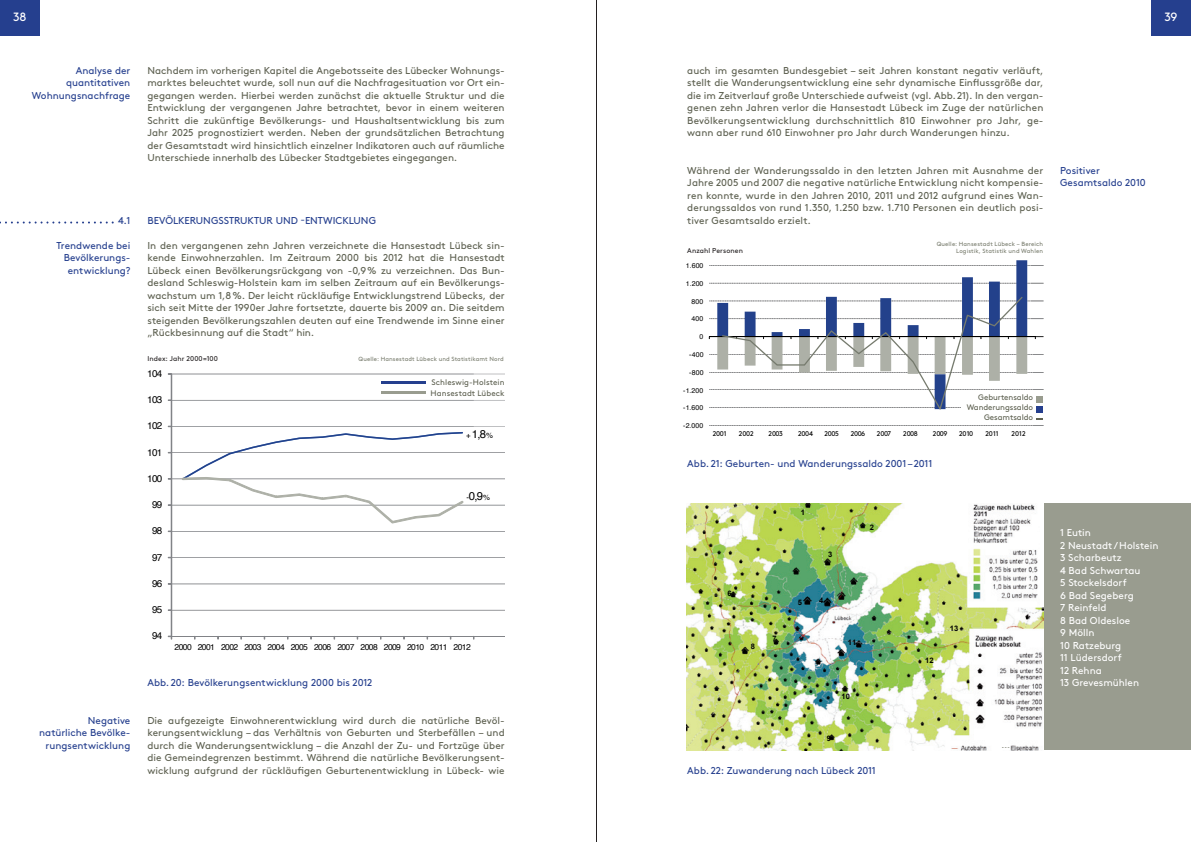
<style>
.page{position:relative;width:1191px;height:842px;background:#fff}
.page>*{position:absolute;margin:0;border:0;box-sizing:border-box;transform-origin:0 0}
.t1{font:12px "Brown Std";color:#fff}
.t2{font:11.3px "Helvetica";letter-spacing:-.04em;color:#000}
.t3{font:10px/12.5px "Brown Std";color:#5d6050;text-align:justify}
.t4{font:10px/12.5px "Brown Std";color:#253f8e;text-align:right}
.t5{font:10px/12.5px "Brown Std";color:#fff}
.t6{font:9.8px "Helvetica";letter-spacing:-.065em;color:#000}
.t7{font:8.5px "Helvetica";letter-spacing:-.07em;color:#000}
.t8{font:8px/10px "Brown Std";letter-spacing:-.005em;color:#5d6050;text-align:right}
.t9{font:700 7.6px "Arial";letter-spacing:.025em;color:#000}
.t10{font:7px "Helvetica";letter-spacing:.01em;color:#000}
.t11{font:7px "Brown Std";letter-spacing:.015em;color:#231f20}
.t12{font:6.9px "Brown Std";letter-spacing:-.005em;color:#000}
.t13{font:6px "Brown Std";letter-spacing:.02em;color:#777b6c}
.s1{font-size:7.8px}
</style>
<div class="page">
<div style="left:0;top:0;width:40px;height:36px;background:#253f8e"></div>
<div style="left:1151px;top:0;width:40px;height:36px;background:#253f8e"></div>
<hr style="left:596px;top:0;width:1px;height:842px;background:#231f20">
<svg style="left:709px;top:265px;width:334px;height:161px"></svg>
<svg style="left:717px;top:260px;width:310px;height:37px"></svg>
<svg style="left:1033px;top:419px;width:10px;height:4px"></svg>
<div style="left:961px;top:394px;width:72px;height:30px;background:#fff"></div>
<svg style="left:709px;top:297px;width:334px;height:122px"></svg>
<svg style="left:0;top:222px;width:114px;height:2px"></svg>
<hr style="left:171px;top:610px;width:334px;height:1px;background:#818387">
<hr style="left:171px;top:584px;width:334px;height:1px;background:#818387">
<hr style="left:171px;top:557px;width:334px;height:1px;background:#818387">
<hr style="left:171px;top:531px;width:334px;height:1px;background:#818387">
<hr style="left:171px;top:505px;width:334px;height:1px;background:#818387">
<hr style="left:171px;top:479px;width:334px;height:1px;background:#818387">
<hr style="left:171px;top:452px;width:334px;height:1px;background:#818387">
<hr style="left:171px;top:426px;width:334px;height:1px;background:#818387">
<hr style="left:171px;top:400px;width:334px;height:1px;background:#818387">
<hr style="left:171px;top:374px;width:334px;height:1px;background:#818387">
<div style="left:171px;top:374px;width:1px;height:262px;border:1px solid #818387"></div>
<hr style="left:171px;top:636px;width:334px;height:1px;background:#818387">
<svg style="left:182px;top:432px;width:281px;height:91px"></svg>
<hr style="left:381px;top:381px;width:45px;height:2px;background:#253f8e">
<hr style="left:381px;top:392px;width:45px;height:2px;background:#999c8f">
<img style="left:686px;top:504px;width:357px;height:246px">
<div style="left:1040px;top:504px;width:7px;height:103px;background:#fff"></div>
<svg style="left:995px;top:744px;width:15px;height:5px"></svg>
<div style="left:1043px;top:504px;width:148px;height:246px;background:#999c8f"></div>
<p class="t1" style="left:13px;top:10px;width:15px">38</p>
<p class="t1" style="left:1164px;top:10px;width:15px">39</p>
<p class="t4" style="left:32px;top:64px;width:100px">Analyse der quantitativen<br>Wohnungsnachfrage</p>
<p class="t3" style="left:147px;top:64px;width:359px">Nachdem im vorherigen Kapitel die Angebotsseite des Lübecker Wohnungs&shy;marktes beleuchtet wurde, soll nun auf die Nachfragesituation vor Ort ein&shy;gegangen werden. Hierbei werden zunächst die aktuelle Struktur und die Entwicklung der vergangenen Jahre betrachtet, bevor in einem weiteren Schritt die zukünftige Bevölkerungs- und Haushaltsentwicklung bis zum Jahr 2025 prognostiziert werden. Neben der grundsätzlichen Betrachtung der Gesamtstadt wird hinsichtlich einzelner Indikatoren auch auf räumliche Unterschiede innerhalb des Lübecker Stadtgebietes eingegangen.</p>
<p class="t4" style="left:118px;top:214px;width:14px">4.1</p>
<p class="t4" style="left:56px;top:239px;width:75px">Trendwende bei<br>Bevölkerungs&shy;entwicklung?</p>
<p class="t4" style="left:39px;top:714px;width:93px">Negative natürliche Bevölke&shy;rungsentwicklung</p>
<p class="t4" style="left:147px;top:214px;width:230px">BEVöLKERUNGSSTRUKTUR UND -ENTWICKLUNG</p>
<p class="t3" style="left:147px;top:239px;width:359px">In den vergangenen zehn Jahren verzeichnete die Hansestadt Lübeck sin&shy;kende Einwohnerzahlen. Im Zeitraum 2000 bis 2012 hat die Hansestadt Lübeck einen Bevölkerungsrückgang von -0,9% zu verzeichnen. Das Bun&shy;desland Schleswig-Holstein kam im selben Zeitraum auf ein Bevölkerungs&shy;wachstum um 1,8 %. Der leicht rückläufige Entwicklungstrend Lübecks, der sich seit Mitte der 1990er Jahre fortsetzte, dauerte bis 2009 an. Die seitdem steigenden Bevölkerungszahlen deuten auf eine Trendwende im Sinne einer „Rückbesinnung auf die Stadt“ hin.</p>
<p class="t2" style="left:214px;top:310px;width:281px">Bevölkerungsentwicklung in Lübeck und Schleswig-Holstein</p>
<p class="t11" style="left:147px;top:355px;width:72px">Index: Jahr 2000=100</p>
<p class="t13" style="left:358px;top:356px;width:147px">Quelle: Hansestadt Lübeck und Statistikamt Nord</p>
<p class="t8" style="left:430px;top:376px;width:76px;line-height:11px;text-align:left">Schleswig-Holstein<br>Hansestadt Lübeck</p>
<p class="t6" style="left:147px;top:366px;width:17px">104</p>
<p class="t6" style="left:147px;top:392px;width:17px">103</p>
<p class="t6" style="left:147px;top:418px;width:17px">102</p>
<p class="t6" style="left:147px;top:445px;width:17px">101</p>
<p class="t6" style="left:147px;top:471px;width:17px">100</p>
<p class="t6" style="left:152px;top:497px;width:12px">99</p>
<p class="t6" style="left:152px;top:523px;width:12px">98</p>
<p class="t6" style="left:152px;top:550px;width:12px">97</p>
<p class="t6" style="left:152px;top:576px;width:12px">96</p>
<p class="t6" style="left:152px;top:602px;width:12px">95</p>
<p class="t6" style="left:152px;top:628px;width:12px">94</p>
<p class="t2" style="left:466px;top:425px;width:29px"><span class="s1">+</span> 1,8<span class="s1">%</span></p>
<p class="t2" style="left:466px;top:487px;width:25px"><span class="s1">-</span>0,9<span class="s1">%</span></p>
<p class="t7" style="left:175px;top:640px;width:298px">2000 2001 2002 2003 2004 2005 2006 2007 2008 2009 2010 2011 2012</p>
<p class="t4" style="left:147px;top:676px;width:226px">Abb. 20: Bevölkerungsentwicklung 2000 bis 2012</p>
<p class="t3" style="left:147px;top:714px;width:359px">Die aufgezeigte Einwohnerentwicklung wird durch die natürliche Bevöl&shy;kerungsentwicklung – das Verhältnis von Geburten und Sterbefällen – und durch die Wanderungsentwicklung – die Anzahl der Zu- und Fortzüge über die Gemeindegrenzen bestimmt. Während die natürliche Bevölkerungsent&shy;wicklung aufgrund der rückläufigen Geburtenentwicklung in Lübeck- wie</p>
<p class="t3" style="left:687px;top:64px;width:358px">auch im gesamten Bundesgebiet – seit Jahren konstant negativ verläuft, stellt die Wanderungsentwicklung eine sehr dynamische Einflussgröße dar, die im Zeitverlauf große Unterschiede aufweist (vgl. Abb. 21). In den vergan&shy;genen zehn Jahren verlor die Hansestadt Lübeck im Zuge der natürlichen Bevölkerungsentwicklung durchschnittlich 810 Einwohner pro Jahr, ge&shy;wann aber rund 610 Einwohner pro Jahr durch Wanderungen hinzu.</p>
<p class="t3" style="left:687px;top:164px;width:358px">Während der Wanderungssaldo in den letzten Jahren mit Ausnahme der Jahre 2005 und 2007 die negative natürliche Entwicklung nicht kompensie&shy;ren konnte, wurde in den Jahren 2010, 2011 und 2012 aufgrund eines Wan&shy;derungssaldos von rund 1.350, 1.250 bzw. 1.710 Personen ein deutlich posi&shy;tiver Gesamtsaldo erzielt.</p>
<p class="t13" style="left:936px;top:240px;width:108px">Quelle: Hansestadt Lübeck – Bereich</p>
<p class="t10" style="left:685px;top:242px;width:19px">2.000</p>
<p class="t11" style="left:687px;top:246px;width:57px">Anzahl Personen</p>
<p class="t13" style="left:956px;top:247px;width:89px">Logistik, Statistik und Wahlen</p>
<p class="t10" style="left:685px;top:260px;width:19px">1.600</p>
<p class="t10" style="left:685px;top:278px;width:19px">1.200</p>
<p class="t10" style="left:691px;top:296px;width:13px">800</p>
<p class="t10" style="left:691px;top:314px;width:13px">400</p>
<p class="t10" style="left:699px;top:331px;width:5px">0</p>
<p class="t10" style="left:689px;top:349px;width:16px">-400</p>
<p class="t10" style="left:689px;top:367px;width:16px">-800</p>
<p class="t10" style="left:683px;top:385px;width:21px">-1.200</p>
<p class="t10" style="left:683px;top:402px;width:21px">-1.600</p>
<p class="t10" style="left:683px;top:420px;width:21px">-2.000</p>
<p class="t8" style="left:966px;top:393px;width:68px">Geburtensaldo<br>Wanderungssaldo<br>Gesamtsaldo</p>
<p class="t12" style="left:712px;top:430px;width:15px">2001</p>
<p class="t12" style="left:739px;top:430px;width:16px">2002</p>
<p class="t12" style="left:768px;top:430px;width:16px">2003</p>
<p class="t12" style="left:798px;top:430px;width:17px">2004</p>
<p class="t12" style="left:824px;top:430px;width:16px">2005</p>
<p class="t12" style="left:850px;top:430px;width:16px">2006</p>
<p class="t12" style="left:877px;top:430px;width:16px">2007</p>
<p class="t12" style="left:903px;top:430px;width:16px">2008</p>
<p class="t12" style="left:932px;top:430px;width:16px">2009</p>
<p class="t12" style="left:959px;top:430px;width:16px">2010</p>
<p class="t12" style="left:985px;top:430px;width:15px">2011</p>
<p class="t12" style="left:1011px;top:430px;width:16px">2012</p>
<p class="t4" style="left:687px;top:458px;width:247px">Abb. 21: Geburten- und Wanderungssaldo 2001 – 2011</p>
<p class="t9" style="left:727px;top:589px;width:6px">6</p>
<p class="t9" style="left:751px;top:641px;width:6px">8</p>
<p class="t9" style="left:772px;top:634px;width:6px">7</p>
<p class="t9" style="left:801px;top:508px;width:6px">1</p>
<p class="t9" style="left:828px;top:549px;width:6px">3</p>
<p class="t9" style="left:870px;top:522px;width:6px">2</p>
<p class="t9" style="left:797px;top:598px;width:6px">5</p>
<p class="t9" style="left:819px;top:596px;width:6px">4</p>
<p class="t9" style="left:847px;top:637px;width:10px">11</p>
<p class="t9" style="left:841px;top:691px;width:10px">10</p>
<p class="t9" style="left:827px;top:734px;width:6px">9</p>
<p class="t4" style="left:687px;top:764px;width:190px">Abb. 22: Zuwanderung nach Lübeck 2011</p>
<p class="t9" style="left:925px;top:655px;width:10px">12</p>
<p class="t9" style="left:949px;top:623px;width:10px">13</p>
<p class="t4" style="left:1060px;top:164px;width:87px;text-align:left">Positiver<br>Gesamtsaldo 2010</p>
<p class="t5" style="left:1060px;top:526px;width:100px">1 Eutin<br>2 Neustadt / Holstein<br>3 Scharbeutz<br>4 Bad Schwartau<br>5 Stockelsdorf<br>6 Bad Segeberg<br>7 Reinfeld<br>8 Bad Oldesloe<br>9 Mölln<br>10 Ratzeburg<br>11 Lüdersdorf<br>12 Rehna<br>13 Grevesmühlen</p>
</div>
